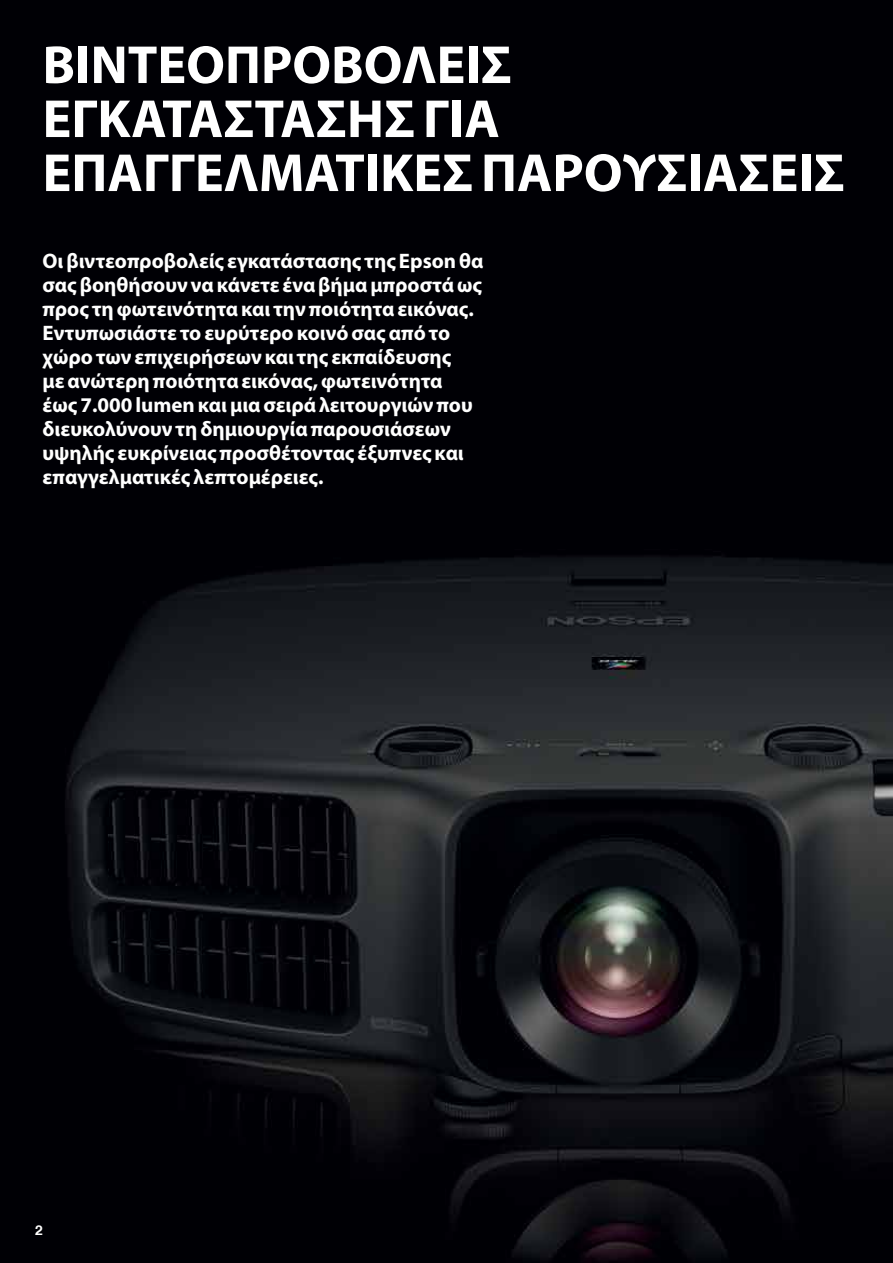
<style>
.page{position:relative;width:893px;height:1263px;background:#fff}
.page>*{position:absolute;margin:0;border:0;box-sizing:border-box;transform-origin:0 0}
.t1{font:700 54px/54px "Myriad Pro";color:#fff}
.t2{font:700 21px/24px "Myriad Pro";color:#fff}
.t3{font:700 13.5px "Helvetica Neue LT Com";color:#fff}
</style>
<div class="page">
<img style="left:0;top:0;width:893px;height:1263px">
<h1 class="t1" style="left:43px;top:36px;width:804px">ΒΙΝΤΕΟΠΡΟΒΟΛΕΙΣ<br>ΕΓΚΑΤΑΣΤΑΣΗΣ ΓΙΑ<br>ΕΠΑΓΓΕΛΜΑΤΙΚΕΣ ΠΑΡΟΥΣΙΑΣΕΙΣ</h1>
<p class="t2" style="left:43px;top:248px;width:442px">Οι βιντεοπροβολείς εγκατάστασης της Epson θα σας βοηθήσουν να κάνετε ένα βήμα μπροστά ως προς τη φωτεινότητα και την ποιότητα εικόνας.<br>Εντυπωσιάστε το ευρύτερο κοινό σας από το χώρο των επιχειρήσεων και της εκπαίδευσης<br>με ανώτερη ποιότητα εικόνας, φωτεινότητα<br>έως 7.000 lumen και μια σειρά λειτουργιών που διευκολύνουν τη δημιουργία παρουσιάσεων υψηλής ευκρίνειας προσθέτοντας έξυπνες και επαγγελματικές λεπτομέρειες.</p>
<p class="t3" style="left:35px;top:1222px;width:9px">2</p>
</div>
